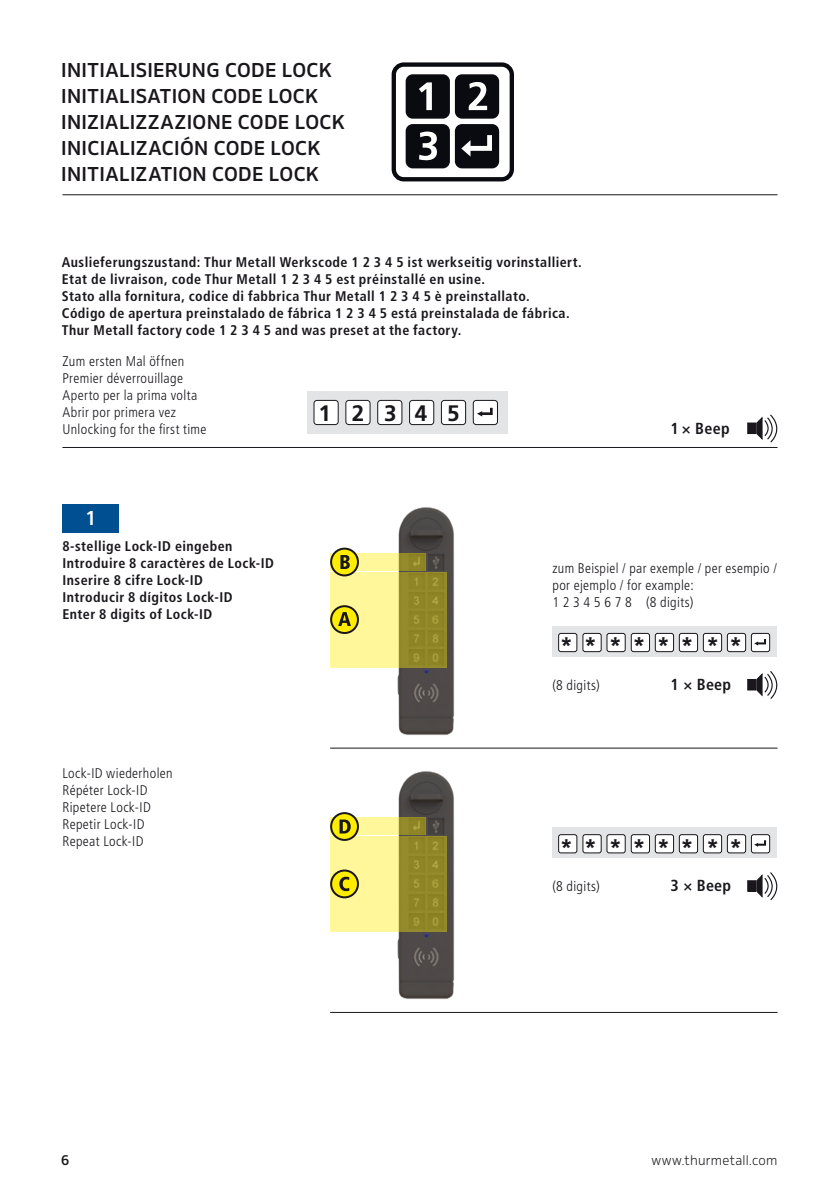
<style>
.page{position:relative;width:840px;height:1191px;background:#fff}
.page>*{position:absolute;margin:0;border:0;box-sizing:border-box;transform-origin:0 0}
.t1{font:700 22.6px "Frutiger LT Std";color:#1a171c}
.t2{font:700 22.4px "Frutiger LT Std";letter-spacing:.88em;color:#1a171c}
.t3{font:600 20px/26px "Rleud";letter-spacing:.015em;color:#1a171c}
.t4{font:600 20px "Rleud";color:#fff}
.t5{font:700 condensed 16px "Frutiger LT Std";letter-spacing:.02em;color:#1a171c}
.t6{font:700 condensed 14px/17px "Frutiger LT Std";letter-spacing:.03em;color:#1a171c}
.t7{font:300 condensed 14px/17px "Frutiger LT Std";letter-spacing:.025em;color:#1a171c}
.t8{font:300 14px "Rleud";letter-spacing:.02em;color:#1a171c}
.t9{font:600 14px "Rleud";color:#1a171c}
</style>
<div class="page">
<hr style="left:62px;top:194px;width:715px;height:1px;background:#1a171c">
<div style="left:307px;top:391px;width:200px;height:43px;background:#e3e4e5"></div>
<div style="left:473px;top:400px;width:24px;height:24px;background:#fff;border-radius:3px"></div>
<div style="left:472px;top:400px;width:25px;height:25px;border:1px solid #1a171c;border-radius:3px"></div>
<div style="left:441px;top:400px;width:24px;height:24px;background:#fff;border-radius:3px"></div>
<div style="left:441px;top:400px;width:24px;height:25px;border:1px solid #1a171c;border-radius:3px"></div>
<div style="left:409px;top:400px;width:24px;height:24px;background:#fff;border-radius:3px"></div>
<div style="left:409px;top:400px;width:25px;height:25px;border:1px solid #1a171c;border-radius:3px"></div>
<div style="left:377px;top:400px;width:24px;height:24px;background:#fff;border-radius:3px"></div>
<div style="left:377px;top:400px;width:25px;height:25px;border:1px solid #1a171c;border-radius:3px"></div>
<div style="left:345px;top:400px;width:25px;height:24px;background:#fff;border-radius:3px"></div>
<div style="left:345px;top:400px;width:25px;height:25px;border:1px solid #1a171c;border-radius:3px"></div>
<div style="left:314px;top:400px;width:24px;height:24px;background:#fff;border-radius:3px"></div>
<div style="left:313px;top:400px;width:25px;height:25px;border:1px solid #1a171c;border-radius:3px"></div>
<svg style="left:477px;top:408px;width:15px;height:8px"></svg>
<hr style="left:62px;top:447px;width:715px;height:1px;background:#1a171c">
<div style="left:62px;top:504px;width:57px;height:28px;background:#005091"></div>
<svg style="left:552px;top:626px;width:225px;height:31px;background:#d9d9db"></svg>
<div style="left:751px;top:633px;width:18px;height:18px;background:#fff;border-radius:2px"></div>
<div style="left:750px;top:633px;width:19px;height:19px;border:1px solid #1a171c;border-radius:2px"></div>
<div style="left:727px;top:633px;width:18px;height:18px;background:#fff;border-radius:2px"></div>
<div style="left:726px;top:633px;width:19px;height:19px;border:1px solid #1a171c;border-radius:2px"></div>
<div style="left:703px;top:633px;width:18px;height:18px;background:#fff;border-radius:2px"></div>
<div style="left:702px;top:633px;width:19px;height:19px;border:1px solid #1a171c;border-radius:2px"></div>
<div style="left:679px;top:633px;width:18px;height:18px;background:#fff;border-radius:2px"></div>
<div style="left:678px;top:633px;width:19px;height:19px;border:1px solid #1a171c;border-radius:2px"></div>
<div style="left:655px;top:633px;width:18px;height:18px;background:#fff;border-radius:2px"></div>
<div style="left:654px;top:633px;width:19px;height:19px;border:1px solid #1a171c;border-radius:2px"></div>
<div style="left:631px;top:633px;width:18px;height:18px;background:#fff;border-radius:2px"></div>
<div style="left:630px;top:633px;width:19px;height:19px;border:1px solid #1a171c;border-radius:2px"></div>
<svg style="left:754px;top:639px;width:11px;height:6px"></svg>
<div style="left:606px;top:633px;width:19px;height:18px;background:#fff;border-radius:2px"></div>
<div style="left:606px;top:633px;width:19px;height:19px;border:1px solid #1a171c;border-radius:2px"></div>
<div style="left:582px;top:633px;width:19px;height:18px;background:#fff;border-radius:2px"></div>
<div style="left:582px;top:633px;width:19px;height:19px;border:1px solid #1a171c;border-radius:2px"></div>
<div style="left:558px;top:633px;width:18px;height:18px;background:#fff;border-radius:2px"></div>
<div style="left:558px;top:633px;width:18px;height:19px;border:1px solid #1a171c;border-radius:2px"></div>
<div style="left:552px;top:827px;width:225px;height:31px;background:#e3e4e5"></div>
<div style="left:751px;top:834px;width:18px;height:19px;background:#fff;border-radius:2px"></div>
<div style="left:750px;top:834px;width:19px;height:19px;border:1px solid #1a171c;border-radius:2px"></div>
<div style="left:727px;top:834px;width:18px;height:19px;background:#fff;border-radius:2px"></div>
<div style="left:726px;top:834px;width:19px;height:19px;border:1px solid #1a171c;border-radius:2px"></div>
<div style="left:703px;top:834px;width:18px;height:19px;background:#fff;border-radius:2px"></div>
<div style="left:702px;top:834px;width:19px;height:19px;border:1px solid #1a171c;border-radius:2px"></div>
<div style="left:679px;top:834px;width:18px;height:19px;background:#fff;border-radius:2px"></div>
<div style="left:678px;top:834px;width:19px;height:19px;border:1px solid #1a171c;border-radius:2px"></div>
<div style="left:655px;top:834px;width:18px;height:19px;background:#fff;border-radius:2px"></div>
<div style="left:654px;top:834px;width:19px;height:19px;border:1px solid #1a171c;border-radius:2px"></div>
<div style="left:631px;top:834px;width:18px;height:19px;background:#fff;border-radius:2px"></div>
<div style="left:630px;top:834px;width:19px;height:19px;border:1px solid #1a171c;border-radius:2px"></div>
<svg style="left:754px;top:840px;width:11px;height:7px"></svg>
<div style="left:606px;top:834px;width:19px;height:19px;background:#fff;border-radius:2px"></div>
<div style="left:606px;top:834px;width:19px;height:19px;border:1px solid #1a171c;border-radius:2px"></div>
<div style="left:582px;top:834px;width:19px;height:19px;background:#fff;border-radius:2px"></div>
<div style="left:582px;top:834px;width:19px;height:19px;border:1px solid #1a171c;border-radius:2px"></div>
<div style="left:558px;top:834px;width:18px;height:19px;background:#fff;border-radius:2px"></div>
<div style="left:558px;top:834px;width:18px;height:19px;border:1px solid #1a171c;border-radius:2px"></div>
<hr style="left:330px;top:747px;width:447px;height:1px;background:#1a171c">
<hr style="left:330px;top:1012px;width:447px;height:1px;background:#1a171c">
<div style="left:747px;top:679px;width:8px;height:11px;background:#1a171c"></div>
<div style="left:747px;top:679px;width:8px;height:11px;border:1px solid #1a171c"></div>
<svg style="left:755px;top:671px;width:22px;height:28px"></svg>
<div style="left:747px;top:880px;width:8px;height:11px;background:#1a171c"></div>
<div style="left:747px;top:880px;width:8px;height:11px;border:1px solid #1a171c"></div>
<svg style="left:755px;top:872px;width:22px;height:28px"></svg>
<div style="left:747px;top:423px;width:8px;height:10px;background:#1a171c"></div>
<div style="left:747px;top:423px;width:8px;height:11px;border:1px solid #1a171c"></div>
<svg style="left:755px;top:414px;width:22px;height:28px"></svg>
<img style="left:374px;top:507px;width:97px;height:241px">
<svg style="left:330px;top:571px;width:116px;height:96px;background:#cec568"></svg>
<svg style="left:331px;top:606px;width:27px;height:27px"></svg>
<div style="left:330px;top:605px;width:29px;height:29px;border:2px solid #1a171c;border-radius:50%"></div>
<svg style="left:338px;top:612px;width:13px;height:14px"></svg>
<svg style="left:330px;top:553px;width:96px;height:17px"></svg>
<svg style="left:331px;top:548px;width:27px;height:27px"></svg>
<div style="left:330px;top:547px;width:29px;height:29px;border:2px solid #1a171c;border-radius:50%"></div>
<svg style="left:340px;top:555px;width:9px;height:14px"></svg>
<img style="left:374px;top:771px;width:97px;height:241px">
<svg style="left:330px;top:836px;width:116px;height:96px;background:#cec568"></svg>
<svg style="left:330px;top:818px;width:96px;height:17px"></svg>
<svg style="left:331px;top:813px;width:27px;height:27px"></svg>
<div style="left:330px;top:812px;width:29px;height:29px;border:2px solid #1a171c;border-radius:50%"></div>
<svg style="left:339px;top:819px;width:11px;height:14px"></svg>
<svg style="left:331px;top:870px;width:27px;height:27px"></svg>
<div style="left:330px;top:869px;width:29px;height:29px;border:2px solid #1a171c;border-radius:50%"></div>
<svg style="left:339px;top:876px;width:10px;height:15px"></svg>
<svg style="left:405px;top:74px;width:94px;height:94px"></svg>
<div style="left:391px;top:62px;width:122px;height:119px;border:4px solid #090b10;border-radius:10px"></div>
<h3 class="t3" style="left:61px;top:56px;width:285px">INITIALISIERUNG CODE LOCK<br>INITIALISATION CODE LOCK<br>INIZIALIZZAZIONE CODE LOCK<br>INICIALIZACIÓN CODE LOCK<br>INITIALIZATION CODE LOCK</h3>
<p class="t6" style="left:62px;top:254px;width:521px">Auslieferungszustand: Thur Metall Werkscode 1 2 3 4 5 ist werkseitig vorinstalliert.<br>Etat de livraison, code Thur Metall 1 2 3 4 5 est préinstallé en usine.<br>Stato alla fornitura, codice di fabbrica Thur Metall 1 2 3 4 5 è preinstallato.<br>Código de apertura preinstalado de fábrica 1 2 3 4 5 está preinstalada de fábrica.<br>Thur Metall factory code 1 2 3 4 5 and was preset at the factory.</p>
<p class="t7" style="left:62px;top:353px;width:146px">Zum ersten Mal öffnen<br>Premier déverrouillage<br>Aperto per la prima volta<br>Abrir por primera vez<br>Unlocking for the first time</p>
<h3 class="t4" style="left:87px;top:504px;width:9px">1</h3>
<h2 class="t2" style="left:318px;top:399px;width:143px">12345</h2>
<p class="t5" style="left:670px;top:419px;width:60px">1 × Beep</p>
<p class="t6" style="left:62px;top:538px;width:213px">8-stellige Lock-ID eingeben<br>Introduire 8 caractères de Lock-ID<br>Inserire 8 cifre Lock-ID<br>Introducir 8 dígitos Lock-ID<br>Enter 8 digits of Lock-ID</p>
<p class="t7" style="left:62px;top:765px;width:112px">Lock-ID wiederholen<br>Répéter Lock-ID<br>Ripetere Lock-ID<br>Repetir Lock-ID<br>Repeat Lock-ID</p>
<p class="t7" style="left:552px;top:560px;width:226px">zum Beispiel / par exemple / per esempio / por ejemplo / for example:<br>1 2 3 4 5 6 7 8 (8 digits)</p>
<h1 class="t1" style="left:559px;top:632px;width:183px">********</h1>
<p class="t7" style="left:552px;top:676px;width:49px">(8 digits)</p>
<p class="t5" style="left:670px;top:675px;width:62px">1 × Beep</p>
<h1 class="t1" style="left:559px;top:833px;width:183px">********</h1>
<p class="t7" style="left:552px;top:878px;width:49px">(8 digits)</p>
<p class="t5" style="left:670px;top:876px;width:62px">3 × Beep</p>
<p class="t9" style="left:61px;top:1150px;width:10px">6</p>
<p class="t8" style="left:651px;top:1150px;width:128px">www.thurmetall.com</p>
</div>
